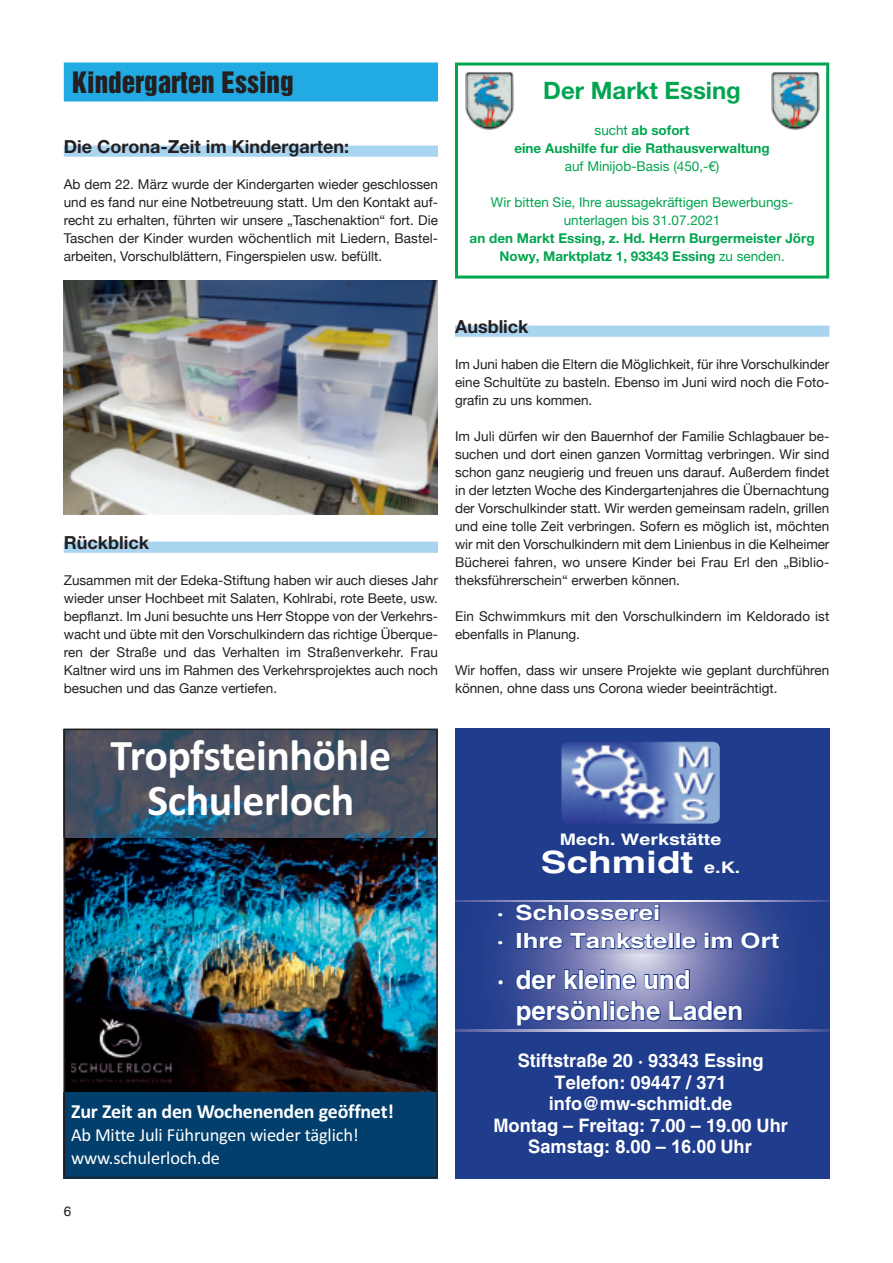
<style>
.page{position:relative;width:893px;height:1263px;background:#fff}
.page>*{position:absolute;margin:0;border:0;box-sizing:border-box;transform-origin:0 0}
.t1{font:700 42.9px/45.5px "Calibri";letter-spacing:-.01em;color:#fff;text-align:center}
.t2{font:700 30.75px "Helvetica";color:#fff;scale:1.26 1}
.t3{font:27px "Helvetica Inserat";color:#231f20}
.t4{font:700 26.25px/31.7px "Helvetica";color:#fff}
.t5{font:700 24px "Helvetica Neue";color:#00a54f}
.t6{font:700 21px/28.3px "Helvetica";color:#fff;scale:1.23 1}
.t7{font:700 19.5px "Calibri";letter-spacing:-.01em;color:#fff}
.t8{font:700 18.6px/21.5px "Helvetica";color:#fff;text-align:center}
.t9{font:18px/22.8px "Calibri";letter-spacing:-.01em;color:#fff}
.t10{font:700 18px "Helvetica Neue";color:#231f20}
.t11{font:700 15.9px "Helvetica";color:#fff;scale:1.23 1}
.t12{font:13.5px/18px "Helvetica Neue";color:#231f20;text-align:justify}
.t13{font:700 13.5px/18px "Helvetica Neue";color:#00a54f;text-align:center}
.t14{font:13.5px/18px "Helvetica Neue";color:#00a54f;text-align:center}
.t15{font:13.5px "Helvetica";color:#231f20}
.s1{font-weight:400}
.s2{font-size:15.9px}
.s3{font-family:"Arial"}
</style>
<div class="page">
<img style="left:67px;top:837px;width:368px;height:255px">
<div style="left:64px;top:1092px;width:374px;height:87px;background:#023f6d"></div>
<img style="left:67px;top:732px;width:368px;height:105px">
<img style="left:71px;top:1019px;width:101px;height:63px">
<div style="left:64px;top:729px;width:374px;height:449px;border:2px solid #231f20"></div>
<div style="left:455px;top:729px;width:374px;height:230px;background:#203d8d"></div>
<img style="left:561px;top:742px;width:159px;height:81px">
<img style="left:455px;top:901px;width:374px;height:53px">
<svg style="left:455px;top:900px;width:374px;height:1px"></svg>
<svg style="left:498px;top:912px;width:5px;height:5px"></svg>
<svg style="left:515px;top:903px;width:55px;height:19px"></svg>
<div style="left:570px;top:908px;width:16px;height:13px;border:1px solid #203d8d;border-radius:50%"></div>
<div style="left:574px;top:910px;width:8px;height:9px;border:1px solid #203d8d;border-radius:50%"></div>
<svg style="left:585px;top:904px;width:75px;height:18px"></svg>
<svg style="left:498px;top:941px;width:5px;height:4px"></svg>
<svg style="left:523px;top:932px;width:211px;height:18px"></svg>
<div style="left:741px;top:932px;width:20px;height:17px;border:1px solid #203d8d;border-radius:50%"></div>
<div style="left:745px;top:935px;width:12px;height:12px;border:1px solid #203d8d;border-radius:50%"></div>
<svg style="left:761px;top:933px;width:20px;height:17px"></svg>
<div style="left:455px;top:954px;width:374px;height:225px;background:#203d8d"></div>
<img style="left:497px;top:954px;width:289px;height:75px">
<svg style="left:455px;top:1029px;width:374px;height:2px"></svg>
<svg style="left:498px;top:979px;width:6px;height:6px"></svg>
<svg style="left:515px;top:968px;width:42px;height:23px"></svg>
<svg style="left:563px;top:968px;width:74px;height:23px"></svg>
<svg style="left:644px;top:968px;width:47px;height:23px"></svg>
<div style="left:679px;top:977px;width:7px;height:10px;border:2px solid #203d8d;border-radius:50%"></div>
<svg style="left:516px;top:999px;width:146px;height:28px"></svg>
<svg style="left:668px;top:1000px;width:76px;height:22px"></svg>
<div style="left:64px;top:63px;width:374px;height:39px;background:#22abe2"></div>
<div style="left:64px;top:146px;width:374px;height:11px;background:#aad5f1"></div>
<div style="left:64px;top:542px;width:374px;height:11px;background:#aad5f1"></div>
<svg style="left:455px;top:63px;width:374px;height:216px"></svg>
<img style="left:466px;top:72px;width:47px;height:57px">
<img style="left:772px;top:72px;width:47px;height:57px">
<div style="left:455px;top:326px;width:374px;height:11px;background:#aad5f1"></div>
<img style="left:64px;top:280px;width:374px;height:234px">
<h3 class="t3" style="left:72px;top:71px;width:223px">Kindergarten Essing</h3>
<h3 class="t10" style="left:64px;top:140px;width:287px">Die Corona-Zeit im Kindergarten:</h3>
<p class="t12" style="left:64px;top:175px;width:376px">Ab dem 22. März wurde der Kindergarten wieder geschlossen und es fand nur eine Notbetreuung statt. Um den Kontakt auf&shy;recht zu erhalten, führten wir unsere „Taschenaktion“ fort. Die Taschen der Kinder wurden wöchentlich mit Liedern, Bastel&shy;arbeiten, Vorschulblättern, Fingerspielen usw. befüllt.</p>
<h3 class="t5" style="left:543px;top:81px;width:199px">Der Markt Essing</h3>
<p class="t13" style="left:514px;top:122px;width:257px"><span class="s1">sucht</span> ab sofort<br>eine Aushilfe fur die Rathausverwaltung</p>
<p class="t14" style="left:565px;top:157px;width:156px">auf Minijob-Basis (450,-€)</p>
<p class="t14" style="left:491px;top:193px;width:304px">Wir bitten Sie, Ihre aussagekräftigen Bewerbungs - unterlagen bis 31.07.2021</p>
<p class="t13" style="left:470px;top:230px;width:347px">an den Markt Essing, z. Hd. Herrn Burgermeister Jörg<br>Nowy, Marktplatz 1, 93343 Essing <span class="s1">zu senden.</span></p>
<h3 class="t10" style="left:64px;top:536px;width:87px">Rückblick</h3>
<p class="t12" style="left:64px;top:571px;width:376px">Zusammen mit der Edeka-Stiftung haben wir auch dieses Jahr wieder unser Hochbeet mit Salaten, Kohlrabi, rote Beete, usw. bepflanzt. Im Juni besuchte uns Herr Stoppe von der Verkehrs&shy;wacht und übte mit den Vorschulkindern das richtige Überque&shy;ren der Straße und das Verhalten im Straßenverkehr. Frau Kaltner wird uns im Rahmen des Verkehrsprojektes auch noch besuchen und das Ganze vertiefen.</p>
<h3 class="t10" style="left:455px;top:320px;width:75px">Ausblick</h3>
<p class="t12" style="left:455px;top:355px;width:376px">Im Juni haben die Eltern die Möglichkeit, für ihre Vorschulkinder eine Schultüte zu basteln. Ebenso im Juni wird noch die Foto&shy;grafin zu uns kommen.</p>
<p class="t12" style="left:455px;top:427px;width:376px">Im Juli dürfen wir den Bauernhof der Familie Schlagbauer be&shy;suchen und dort einen ganzen Vormittag verbringen. Wir sind schon ganz neugierig und freuen uns darauf. Außerdem findet in der letzten Woche des Kindergartenjahres die Übernachtung der Vorschulkinder statt. Wir werden gemeinsam radeln, grillen und eine tolle Zeit verbringen. Sofern es möglich ist, möchten wir mit den Vorschulkindern mit dem Linienbus in die Kelheimer Bücherei fahren, wo unsere Kinder bei Frau Erl den „Biblio&shy;theksführerschein“ erwerben können.</p>
<p class="t12" style="left:455px;top:607px;width:376px">Ein Schwimmkurs mit den Vorschulkindern im Keldorado ist ebenfalls in Planung.</p>
<p class="t12" style="left:455px;top:661px;width:376px">Wir hoffen, dass wir unsere Projekte wie geplant durchführen können, ohne dass uns Corona wieder beeinträchtigt.</p>
<h1 class="t1" style="left:111px;top:736px;width:282px">Tropfsteinhöhle<br>Schulerloch</h1>
<h3 class="t7" style="left:71px;top:1104px;width:324px">Zur Zeit an den Wochenenden geöffnet!</h3>
<h3 class="t9" style="left:71px;top:1125px;width:289px">Ab Mitte Juli Führungen wieder täglich! www.schulerloch.de</h3>
<p class="t15" style="left:64px;top:1201px;width:9px">6</p>
<p class="t11" style="left:560px;top:830px;width:133px">Mech. Werkstätte</p>
<h2 class="t2" style="left:541px;top:843px;width:160px">Schmidt <span class="s2">e.K.</span></h2>
<h3 class="t6" style="left:497px;top:898px;width:231px">· Schlosserei<br>· Ihre Tankstelle im Ort</h3>
<h3 class="t4" style="left:516px;top:963px;width:229px;text-indent:-19px">· der kleine und persönliche Laden</h3>
<h3 class="t8" style="left:493px;top:1050px;width:296px">Stiftstraße 20 · 93343 Essing<br>Telefon: 09447 / 371 info@mw-schmidt.de<br>Montag – Freitag: 7.00 – 19.00 Uhr<br>Samstag: 8.00 – <span class="s3">16.00</span> Uhr</h3>
</div>
